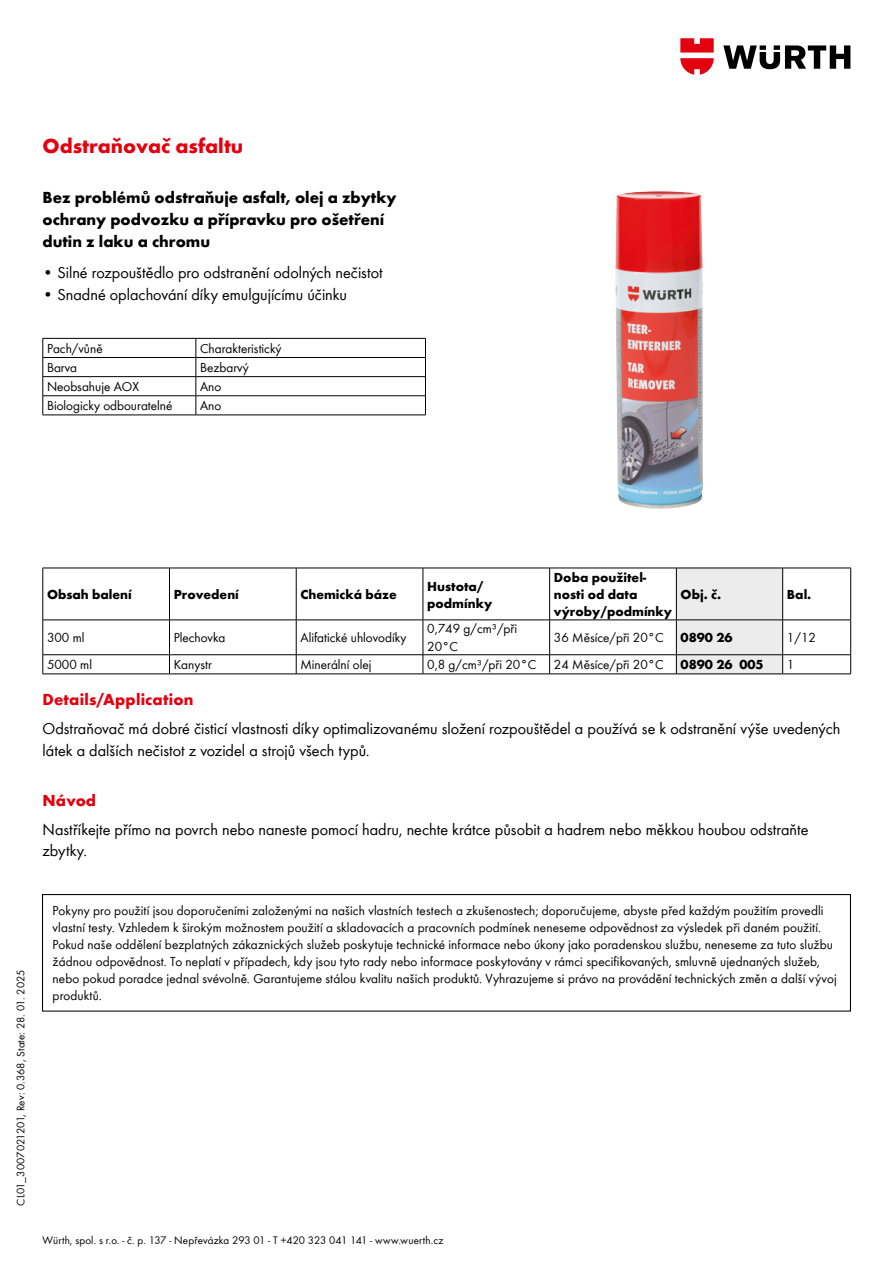
<style>
.page{position:relative;width:893px;height:1263px;background:#fff}
.page>*{position:absolute;margin:0;border:0;box-sizing:border-box;transform-origin:0 0}
.t1{font:700 21px "Wuerth Global";color:#e3000f}
.t2{font:16.5px/21.8px "Wuerth Global";color:#000}
.t3{font:700 16.5px/21.8px "Wuerth Global";color:#000}
.t4{font:700 16.5px "Wuerth Global";letter-spacing:.01em;color:#e3000f}
.t5{font:13.5px/17px "Wuerth Global";letter-spacing:.005em;color:#000}
.t6{font:700 13.5px/17px "Wuerth Global";color:#000}
.t7{font:11.25px "Wuerth Global";letter-spacing:.005em;color:#000}
</style>
<div class="page">
<svg style="left:723px;top:45px;width:127px;height:24px"></svg>
<svg style="left:680px;top:38px;width:34px;height:37px"></svg>
<hr style="left:43px;top:568px;width:126px;height:1px;background:#000">
<hr style="left:43px;top:568px;width:1px;height:52px;background:#000">
<hr style="left:169px;top:568px;width:127px;height:1px;background:#000">
<hr style="left:169px;top:568px;width:1px;height:52px;background:#000">
<hr style="left:296px;top:568px;width:127px;height:1px;background:#000">
<hr style="left:296px;top:568px;width:1px;height:52px;background:#000">
<hr style="left:423px;top:568px;width:127px;height:1px;background:#000">
<hr style="left:423px;top:568px;width:1px;height:52px;background:#000">
<hr style="left:550px;top:568px;width:126px;height:1px;background:#000">
<hr style="left:549px;top:568px;width:1px;height:52px;background:#000">
<hr style="left:783px;top:568px;width:68px;height:1px;background:#000">
<hr style="left:850px;top:568px;width:1px;height:52px;background:#000">
<hr style="left:43px;top:620px;width:126px;height:1px;background:#000">
<hr style="left:43px;top:620px;width:1px;height:34px;background:#000">
<hr style="left:169px;top:620px;width:127px;height:1px;background:#000">
<hr style="left:169px;top:620px;width:1px;height:34px;background:#000">
<hr style="left:296px;top:620px;width:127px;height:1px;background:#000">
<hr style="left:296px;top:620px;width:1px;height:34px;background:#000">
<hr style="left:423px;top:620px;width:127px;height:1px;background:#000">
<hr style="left:423px;top:620px;width:1px;height:34px;background:#000">
<hr style="left:550px;top:620px;width:126px;height:1px;background:#000">
<hr style="left:549px;top:620px;width:1px;height:34px;background:#000">
<hr style="left:783px;top:620px;width:68px;height:1px;background:#000">
<hr style="left:850px;top:620px;width:1px;height:34px;background:#000">
<hr style="left:43px;top:654px;width:126px;height:1px;background:#000">
<svg style="left:43px;top:655px;width:1px;height:19px"></svg>
<hr style="left:43px;top:674px;width:126px;height:1px;background:#000">
<hr style="left:169px;top:654px;width:127px;height:1px;background:#000">
<svg style="left:169px;top:655px;width:1px;height:19px"></svg>
<hr style="left:169px;top:674px;width:127px;height:1px;background:#000">
<hr style="left:296px;top:654px;width:127px;height:1px;background:#000">
<svg style="left:296px;top:655px;width:1px;height:19px"></svg>
<hr style="left:296px;top:674px;width:127px;height:1px;background:#000">
<hr style="left:423px;top:654px;width:127px;height:1px;background:#000">
<svg style="left:423px;top:655px;width:1px;height:19px"></svg>
<hr style="left:423px;top:674px;width:127px;height:1px;background:#000">
<hr style="left:550px;top:654px;width:126px;height:1px;background:#000">
<svg style="left:549px;top:655px;width:1px;height:19px"></svg>
<hr style="left:550px;top:674px;width:126px;height:1px;background:#000">
<hr style="left:676px;top:674px;width:107px;height:1px;background:#000">
<hr style="left:783px;top:654px;width:68px;height:1px;background:#000">
<svg style="left:676px;top:568px;width:107px;height:106px;background:#e1e1e2"></svg>
<svg style="left:850px;top:655px;width:1px;height:19px"></svg>
<hr style="left:783px;top:674px;width:68px;height:1px;background:#000">
<hr style="left:43px;top:338px;width:153px;height:1px;background:#000">
<hr style="left:196px;top:338px;width:230px;height:1px;background:#000">
<hr style="left:43px;top:357px;width:153px;height:1px;background:#000">
<hr style="left:196px;top:357px;width:230px;height:1px;background:#000">
<hr style="left:43px;top:376px;width:153px;height:1px;background:#000">
<hr style="left:196px;top:376px;width:230px;height:1px;background:#000">
<hr style="left:43px;top:395px;width:153px;height:1px;background:#000">
<svg style="left:43px;top:339px;width:1px;height:76px"></svg>
<hr style="left:43px;top:415px;width:153px;height:1px;background:#000">
<hr style="left:196px;top:395px;width:230px;height:1px;background:#000">
<svg style="left:196px;top:339px;width:1px;height:76px"></svg>
<svg style="left:425px;top:339px;width:1px;height:76px"></svg>
<hr style="left:196px;top:415px;width:230px;height:1px;background:#000">
<img style="left:615px;top:191px;width:88px;height:318px">
<div style="left:42px;top:894px;width:809px;height:117px;border:1px solid #000"></div>
<h1 class="t1" style="left:43px;top:134px;width:202px">Odstraňovač asfaltu</h1>
<p class="t3" style="left:43px;top:187px;width:356px">Bez problémů odstraňuje asfalt, olej a zbytky ochrany podvozku a přípravku pro ošetření dutin z laku a chromu</p>
<p class="t2" style="left:43px;top:262px;width:342px">• Silné rozpouštědlo pro odstranění odolných nečistot</p>
<p class="t2" style="left:43px;top:283px;width:306px">• Snadné oplachování díky emulgujícímu účinku</p>
<p class="t5" style="left:47px;top:340px;width:57px">Pach/vůně</p>
<p class="t5" style="left:200px;top:340px;width:83px">Charakteristický</p>
<p class="t5" style="left:47px;top:359px;width:32px">Barva</p>
<p class="t5" style="left:200px;top:359px;width:50px">Bezbarvý</p>
<p class="t5" style="left:47px;top:378px;width:94px">Neobsahuje AOX</p>
<p class="t5" style="left:200px;top:378px;width:23px">Ano</p>
<p class="t5" style="left:47px;top:397px;width:127px">Biologicky odbouratelné</p>
<p class="t5" style="left:200px;top:397px;width:23px">Ano</p>
<p class="t6" style="left:47px;top:586px;width:86px">Obsah balení</p>
<p class="t6" style="left:174px;top:586px;width:67px">Provedení</p>
<p class="t6" style="left:300px;top:586px;width:98px">Chemická báze</p>
<p class="t6" style="left:427px;top:577px;width:67px">Hustota/ podmínky</p>
<p class="t6" style="left:554px;top:569px;width:120px">Doba použitel&shy;nosti od data výroby/podmínky</p>
<p class="t6" style="left:681px;top:586px;width:42px">Obj. č.</p>
<p class="t6" style="left:787px;top:586px;width:26px">Bal.</p>
<p class="t5" style="left:47px;top:629px;width:39px">300 ml</p>
<p class="t5" style="left:174px;top:629px;width:53px">Plechovka</p>
<p class="t5" style="left:300px;top:629px;width:107px">Alifatické uhlovodíky</p>
<p class="t5" style="left:427px;top:620px;width:91px">0,749 g/cm³/při<br>20°C</p>
<p class="t5" style="left:554px;top:629px;width:111px">36 Měsíce/při 20°C</p>
<p class="t6" style="left:681px;top:629px;width:53px">0890 26</p>
<p class="t5" style="left:787px;top:629px;width:30px">1/12</p>
<p class="t5" style="left:47px;top:656px;width:46px">5000 ml</p>
<p class="t5" style="left:174px;top:656px;width:40px">Kanystr</p>
<p class="t5" style="left:300px;top:656px;width:72px">Minerální olej</p>
<p class="t5" style="left:427px;top:656px;width:111px">0,8 g/cm³/při 20°C</p>
<p class="t5" style="left:554px;top:656px;width:111px">24 Měsíce/při 20°C</p>
<p class="t6" style="left:681px;top:656px;width:85px">0890 26 005</p>
<p class="t5" style="left:787px;top:656px;width:9px">1</p>
<p class="t4" style="left:43px;top:690px;width:153px">Details/Application</p>
<p class="t2" style="left:43px;top:717px;width:799px">Odstraňovač má dobré čisticí vlastnosti díky optimalizovanému složení rozpouštědel a používá se k odstranění výše uvedených látek a dalších nečistot z vozidel a strojů všech typů.</p>
<p class="t4" style="left:43px;top:791px;width:55px">Návod</p>
<p class="t2" style="left:43px;top:818px;width:768px">Nastříkejte přímo na povrch nebo naneste pomocí hadru, nechte krátce působit a hadrem nebo měkkou houbou odstraňte zbytky.</p>
<p class="t7" style="left:14px;top:1205px;width:237px;rotate:-90deg">CL01_3007021201, Rev: 0.368, State: 28. 01. 2025</p>
<p class="t5" style="left:53px;top:901px;width:786px">Pokyny pro použití jsou doporučeními založenými na našich vlastních testech a zkušenostech; doporučujeme, abyste před každým použitím provedli vlastní testy. Vzhledem k širokým možnostem použití a skladovacích a pracovních podmínek neneseme odpovědnost za výsledek při daném použití.<br>Pokud naše oddělení bezplatných zákaznických služeb poskytuje technické informace nebo úkony jako poradenskou službu, neneseme za tuto službu žádnou odpovědnost. To neplatí v případech, kdy jsou tyto rady nebo informace poskytovány v rámci specifikovaných, smluvně ujednaných služeb, nebo pokud poradce jednal svévolně. Garantujeme stálou kvalitu našich produktů. Vyhrazujeme si právo na provádění technických změn a další vývoj produktů.</p>
<p class="t7" style="left:43px;top:1233px;width:402px">Würth, spol. s r.o. - č. p. 137 - Nepřevázka 293 01 - T +420 323 041 141 - www.wuerth.cz</p>
</div>
